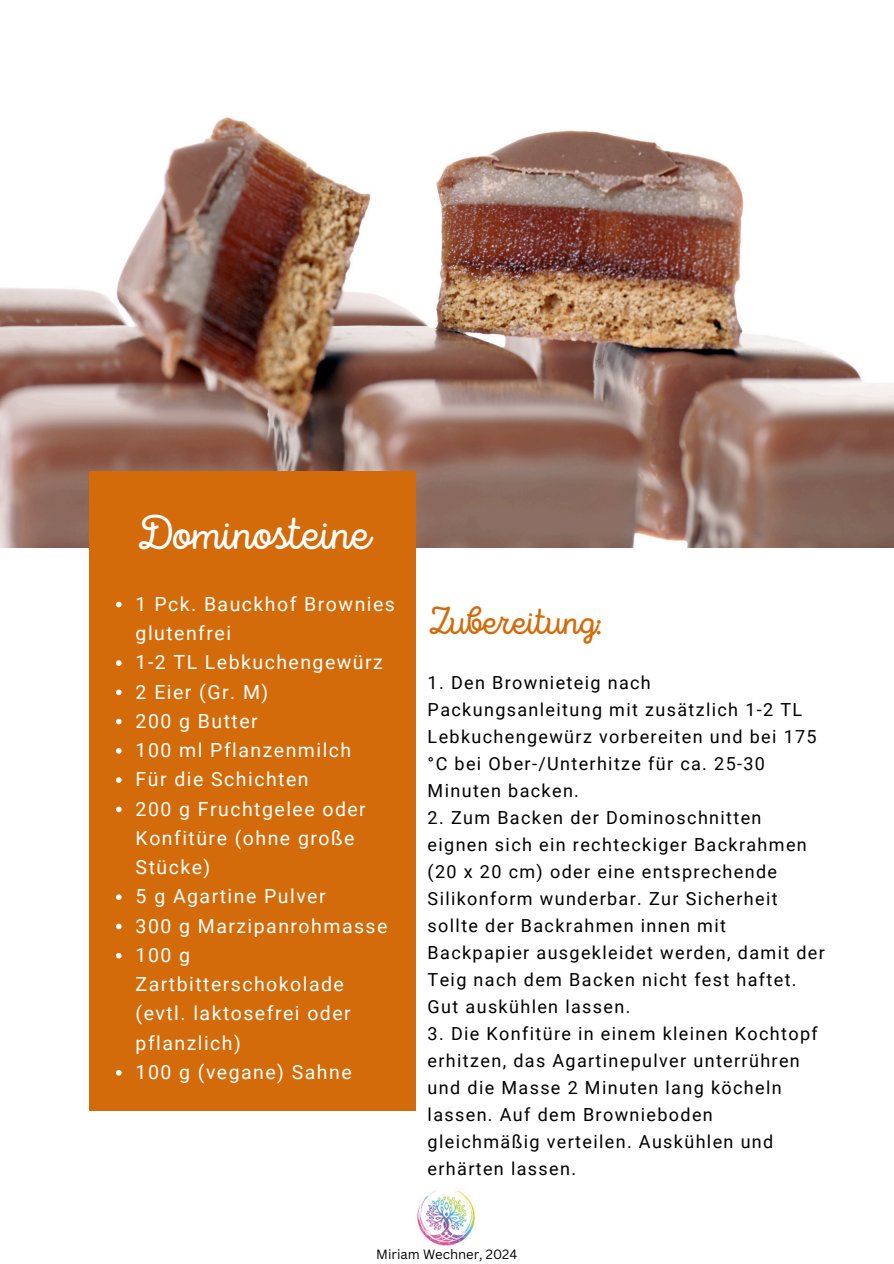
<style>
.page{position:relative;width:894px;height:1264px;background:#fff}
.page>*{position:absolute;margin:0;border:0;box-sizing:border-box;transform-origin:0 0}
.t1{font:48.45px "Intro Script";color:#fff}
.t2{font:39.15px "Intro Script";color:#d36b0a}
.t3{font:19.5px/29.2px "Roboto";letter-spacing:.075em;color:#fff}
.t4{font:18px/27px "Roboto";letter-spacing:.075em;color:#000}
.t5{font:13.05px "Canva Sans";color:#000}
</style>
<div class="page">
<img style="left:0;top:117px;width:893px;height:430px">
<div style="left:89px;top:471px;width:327px;height:639px;background:#d36b0a"></div>
<svg style="left:116px;top:601px;width:6px;height:6px"></svg>
<svg style="left:116px;top:660px;width:6px;height:6px"></svg>
<svg style="left:116px;top:689px;width:6px;height:6px"></svg>
<svg style="left:116px;top:718px;width:6px;height:6px"></svg>
<svg style="left:116px;top:748px;width:6px;height:5px"></svg>
<svg style="left:116px;top:777px;width:6px;height:6px"></svg>
<svg style="left:116px;top:806px;width:6px;height:6px"></svg>
<svg style="left:116px;top:894px;width:6px;height:6px"></svg>
<svg style="left:116px;top:923px;width:6px;height:6px"></svg>
<svg style="left:116px;top:952px;width:6px;height:6px"></svg>
<svg style="left:116px;top:1070px;width:6px;height:5px"></svg>
<img style="left:416px;top:1189px;width:61px;height:57px">
<h1 class="t1" style="left:136px;top:505px;width:235px">Dominosteine</h1>
<p class="t3" style="left:136px;top:588px;width:261px">1 Pck. Bauckhof Brownies glutenfrei<br>1-2 TL Lebkuchengewürz<br>2 Eier (Gr. M)<br>200 g Butter<br>100 ml Pflanzenmilch<br>Für die Schichten<br>200 g Fruchtgelee oder<br>Konfitüre (ohne große<br>Stücke)<br>5 g Agartine Pulver<br>300 g Marzipanrohmasse<br>100 g<br>Zartbitterschokolade (evtl. laktosefrei oder pflanzlich)<br>100 g (vegane) Sahne</p>
<h2 class="t2" style="left:427px;top:598px;width:176px">Zubereitung:</h2>
<p class="t4" style="left:427px;top:668px;width:390px">1. Den Brownieteig nach<br>Packungsanleitung mit zusätzlich 1-2 TL<br>Lebkuchengewürz vorbereiten und bei 175 °C bei Ober-/Unterhitze für ca. 25-30<br>Minuten backen.</p>
<p class="t4" style="left:427px;top:803px;width:398px">2. Zum Backen der Dominoschnitten eignen sich ein rechteckiger Backrahmen (20 x 20 cm) oder eine entsprechende Silikonform wunderbar. Zur Sicherheit sollte der Backrahmen innen mit Backpapier ausgekleidet werden, damit der Teig nach dem Backen nicht fest haftet.<br>Gut auskühlen lassen.</p>
<p class="t4" style="left:427px;top:1019px;width:391px">3. Die Konfitüre in einem kleinen Kochtopf erhitzen, das Agartinepulver unterrühren und die Masse 2 Minuten lang köcheln lassen. Auf dem Brownieboden gleichmäßig verteilen. Auskühlen und erhärten lassen.</p>
<p class="t5" style="left:376px;top:1246px;width:142px">Miriam Wechner, 2024</p>
</div>
